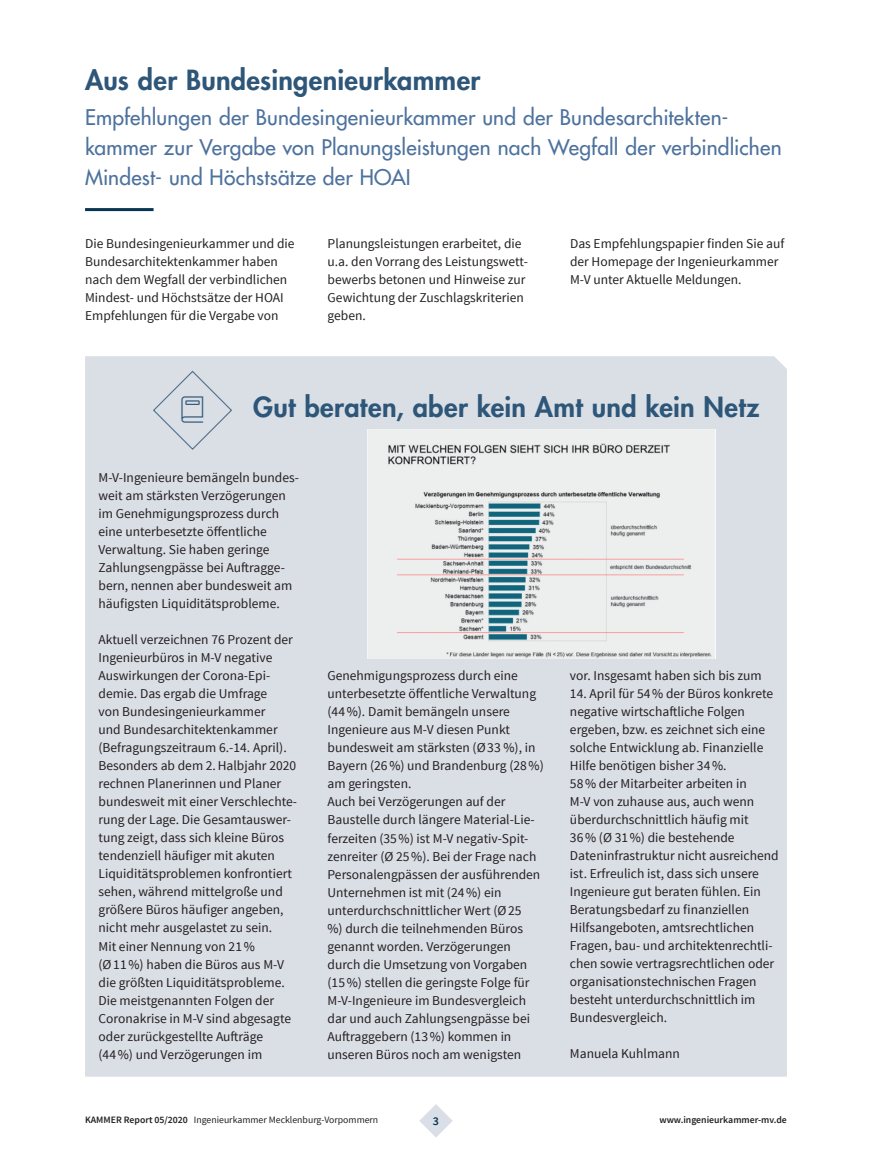
<style>
.page{position:relative;width:872px;height:1170px;background:#fff}
.page>*{position:absolute;margin:0;border:0;box-sizing:border-box;transform-origin:0 0}
.t1{font:800 27px "Futura Std";letter-spacing:.01em;color:#2d5678}
.t2{font:500 21px/30px "Futura Std";letter-spacing:.01em;color:#4d729d}
.t3{font:13.5px/18px "Source Sans Pro";color:#231f20}
.t4{font:600 12px "Source Sans Pro";color:#063453}
.t5{font:9.75px "Source Sans Pro";color:#231f20}
.t6{font:600 9.75px "Source Sans Pro";color:#231f20}
.s1{font-weight:600}
</style>
<div class="page">
<svg style="left:419px;top:1104px;width:34px;height:33px"></svg>
<div style="left:85px;top:356px;width:702px;height:720px;background:#dadee5"></div>
<hr style="left:85px;top:208px;width:68px;height:3px;background:#063453">
<img style="left:368px;top:429px;width:347px;height:230px">
<svg style="left:152px;top:370px;width:81px;height:81px"></svg>
<h1 class="t1" style="left:85px;top:63px;width:397px">Aus der Bundesingenieurkammer</h1>
<h2 class="t2" style="left:85px;top:102px;width:698px">Empfehlungen der Bundesingenieurkammer und der Bundesarchitekten&shy;kammer zur Vergabe von Planungsleistungen nach Wegfall der verbind lichen<br>Mindest- und Höchstsätze der HOAI</h2>
<p class="t3" style="left:85px;top:235px;width:211px">Die Bundesingenieurkammer und die Bundesarchitektenkammer haben nach dem Wegfall der verbindlichen Mindest- und Höchstsätze der HOAI Empfehlungen für die Vergabe von</p>
<p class="t3" style="left:327px;top:235px;width:202px">Planungsleistungen erarbeitet, die u.a. den Vorrang des Leistungswett&shy;bewerbs betonen und Hinweise zur<br>Gewichtung der Zuschlagskriterien geben.</p>
<p class="t3" style="left:570px;top:235px;width:216px">Das Empfehlungspapier finden Sie auf der Homepage der Ingenieurkammer<br>M-V unter Aktuelle Meldungen.</p>
<h1 class="t1" style="left:253px;top:390px;width:508px">Gut beraten, aber kein Amt und kein Netz</h1>
<p class="t3" style="left:99px;top:469px;width:202px">M-V-Ingenieure bemängeln bundes&shy;weit am stärksten Verzögerungen im Genehmigungsprozess durch eine unterbesetzte öffentliche Verwaltung. Sie haben geringe Zahlungsengpässe bei Auftragge&shy;bern, nennen aber bundesweit am häufigsten Liquiditätsprobleme.</p>
<p class="t3" style="left:99px;top:631px;width:200px">Aktuell verzeichnen 76 Prozent der<br>Ingenieurbüros in M-V negative<br>Auswirkungen der Corona-Epi&shy;demie. Das ergab die Umfrage<br>von Bundesingenieurkammer<br>und Bundesarchitektenkammer (Befragungszeitraum 6.-14. April).<br>Besonders ab dem 2. Halbjahr 2020 rechnen Planerinnen und Planer bundesweit mit einer Verschlechte&shy;rung der Lage. Die Gesamtauswer&shy;tung zeigt, dass sich kleine Büros tendenziell häufiger mit akuten<br>Liquiditätsproblemen konfrontiert sehen, während mittelgroße und größere Büros häufiger angeben, nicht mehr ausgelastet zu sein.<br>Mit einer Nennung von 21 %<br>(Ø 11 %) haben die Büros aus M-V die größten Liquiditätsprobleme.<br>Die meistgenannten Folgen der<br>Coronakrise in M-V sind abgesagte oder zurückgestellte Aufträge<br>(44 %) und Verzögerungen im</p>
<p class="t3" style="left:327px;top:667px;width:218px">Genehmigungsprozess durch eine unterbesetzte öffentliche Verwaltung (44 %). Damit bemängeln unsere Ingenieure aus M-V diesen Punkt bundesweit am stärksten (Ø 33 %), in Bayern (26 %) und Brandenburg (28 %) am geringsten.<br>Auch bei Verzögerungen auf der Baustelle durch längere Material-Lie&shy;ferzeiten (35 %) ist M-V negativ-Spit&shy;zenreiter (Ø 25 %). Bei der Frage nach Personalengpässen der ausführenden Unternehmen ist mit (24 %) ein unterdurchschnittlicher Wert (Ø 25<br>%) durch die teilnehmenden Büros genannt worden. Verzögerungen durch die Umsetzung von Vorgaben (15 %) stellen die geringste Folge für M-V-Ingenieure im Bundesvergleich dar und auch Zahlungsengpässe bei Auftraggebern (13 %) kommen in unseren Büros noch am wenigsten</p>
<p class="t3" style="left:570px;top:667px;width:193px">vor. Insgesamt haben sich bis zum</p>
<p class="t3" style="left:570px;top:685px;width:210px">14. April für 54 % der Büros konkrete negative wirtschaftliche Folgen ergeben, bzw. es zeichnet sich eine solche Entwicklung ab. Finanzielle Hilfe benötigen bisher 34 %.<br>58 % der Mitarbeiter arbeiten in<br>M-V von zuhause aus, auch wenn überdurchschnittlich häufig mit<br>36 % (Ø 31 %) die bestehende Dateninfrastruktur nicht ausreichend ist. Erfreulich ist, dass sich unsere Ingenieure gut beraten fühlen. Ein Beratungsbedarf zu finanziellen Hilfsangeboten, amtsrechtlichen Fragen, bau- und architektenrechtli&shy;chen sowie vertragsrechtlichen oder organisationstechnischen Fragen besteht unterdurchschnittlich im Bundesvergleich.</p>
<p class="t3" style="left:570px;top:1045px;width:111px">Manuela Kuhlmann</p>
<p class="t5" style="left:85px;top:1113px;width:295px"><span class="s1">KAMMER Report 05/2020</span> Ingenieurkammer Mecklenburg-Vorpommern</p>
<p class="t4" style="left:433px;top:1112px;width:8px">3</p>
<p class="t6" style="left:659px;top:1113px;width:129px">www.ingenieurkammer-mv.de</p>
</div>
